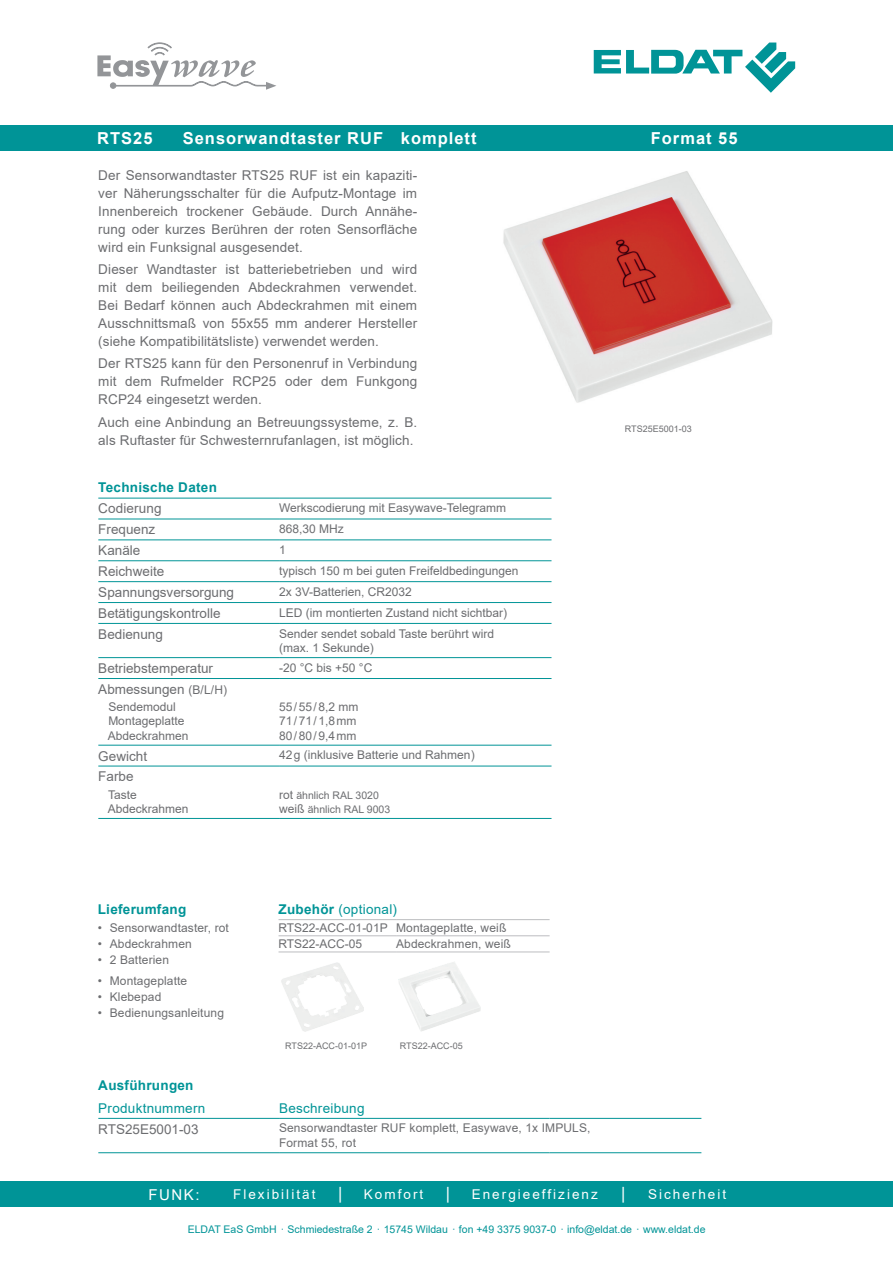
<style>
.page{position:relative;width:893px;height:1263px;background:#fff}
.page>*{position:absolute;margin:0;border:0;box-sizing:border-box;transform-origin:0 0}
.t1{font:700 16.5px "Arial";letter-spacing:.06em;color:#fff}
.t2{font:16.5px "Arial";color:#fff}
.t3{font:15px "Arial";color:#fff}
.t4{font:13.5px/18px "Arial";letter-spacing:.01em;color:#6c6d70;text-align:justify}
.t5{font:13.5px "Arial";letter-spacing:.15em;color:#fff}
.t6{font:13.5px "Arial";letter-spacing:.02em;color:#009497}
.t7{font:700 13.5px "Arial";letter-spacing:.02em;color:#009497}
.t8{font:12px/14.4px "Arial";color:#6c6d70}
.t9{font:10.5px "Arial";color:#009497}
.t10{font:10.5px "Arial";color:#6c6d70}
.t11{font:9px "Arial";color:#6c6d70}
.s1{font-size:12px}
.s2{font-weight:700}
</style>
<div class="page">
<div style="left:0;top:125px;width:893px;height:26px;background:#009497"></div>
<div style="left:0;top:1181px;width:893px;height:26px;background:#009497"></div>
<svg style="left:594px;top:43px;width:201px;height:50px"></svg>
<svg style="left:97px;top:43px;width:179px;height:47px"></svg>
<img style="left:503px;top:171px;width:270px;height:232px">
<hr style="left:98px;top:498px;width:181px;height:1px;background:#009497">
<hr style="left:279px;top:498px;width:272px;height:1px;background:#009497">
<hr style="left:98px;top:519px;width:181px;height:1px;background:#009497">
<hr style="left:279px;top:519px;width:272px;height:1px;background:#009497">
<hr style="left:98px;top:540px;width:181px;height:1px;background:#009497">
<hr style="left:279px;top:540px;width:272px;height:1px;background:#009497">
<hr style="left:98px;top:560px;width:181px;height:1px;background:#009497">
<hr style="left:279px;top:560px;width:272px;height:1px;background:#009497">
<hr style="left:98px;top:581px;width:181px;height:1px;background:#009497">
<hr style="left:279px;top:581px;width:272px;height:1px;background:#009497">
<hr style="left:98px;top:602px;width:181px;height:1px;background:#009497">
<hr style="left:279px;top:602px;width:272px;height:1px;background:#009497">
<hr style="left:98px;top:623px;width:181px;height:1px;background:#009497">
<hr style="left:279px;top:623px;width:272px;height:1px;background:#009497">
<hr style="left:98px;top:657px;width:181px;height:1px;background:#009497">
<hr style="left:279px;top:657px;width:272px;height:1px;background:#009497">
<hr style="left:98px;top:678px;width:181px;height:1px;background:#009497">
<hr style="left:279px;top:678px;width:272px;height:1px;background:#009497">
<hr style="left:98px;top:745px;width:181px;height:1px;background:#009497">
<hr style="left:279px;top:745px;width:272px;height:1px;background:#009497">
<hr style="left:98px;top:766px;width:181px;height:1px;background:#009497">
<hr style="left:279px;top:766px;width:272px;height:1px;background:#009497">
<hr style="left:98px;top:818px;width:181px;height:1px;background:#009497">
<hr style="left:279px;top:818px;width:272px;height:1px;background:#009497">
<hr style="left:98px;top:1118px;width:181px;height:1px;background:#009497">
<hr style="left:279px;top:1118px;width:270px;height:1px;background:#009497">
<hr style="left:549px;top:1118px;width:152px;height:1px;background:#009497">
<hr style="left:279px;top:1152px;width:270px;height:1px;background:#009497">
<hr style="left:549px;top:1152px;width:152px;height:1px;background:#009497">
<hr style="left:98px;top:1152px;width:181px;height:1px;background:#009497">
<img style="left:399px;top:962px;width:81px;height:69px">
<hr style="left:279px;top:919px;width:117px;height:1px;background:#bcbdc0">
<hr style="left:396px;top:919px;width:154px;height:1px;background:#bcbdc0">
<hr style="left:279px;top:952px;width:117px;height:1px;background:#bcbdc0">
<hr style="left:396px;top:952px;width:154px;height:1px;background:#bcbdc0">
<hr style="left:279px;top:935px;width:117px;height:1px;background:#bcbdc0">
<hr style="left:396px;top:935px;width:154px;height:1px;background:#bcbdc0">
<p class="t1" style="left:97px;top:127px;width:57px">RTS25</p>
<p class="t1" style="left:183px;top:127px;width:295px">Sensorwandtaster RUF komplett</p>
<p class="t1" style="left:651px;top:127px;width:88px">Format 55</p>
<p class="t4" style="left:98px;top:166px;width:320px">Der Sensorwandtaster RTS25 RUF ist ein kapaziti&shy;ver Näherungsschalter für die Aufputz-Montage im Innenbereich trockener Gebäude. Durch Annähe&shy;rung oder kurzes Berühren der roten Sensorfläche wird ein Funksignal ausgesendet.</p>
<p class="t4" style="left:98px;top:260px;width:320px">Dieser Wandtaster ist batteriebetrieben und wird mit dem beiliegenden Abdeckrahmen verwendet.<br>Bei Bedarf können auch Abdeckrahmen mit einem Ausschnittsmaß von 55x55 mm anderer Hersteller (siehe Kompatibilitätsliste) verwendet werden.</p>
<p class="t4" style="left:98px;top:355px;width:320px">Der RTS25 kann für den Personenruf in Verbindung mit dem Rufmelder RCP25 oder dem Funkgong RCP24 eingesetzt werden.</p>
<p class="t4" style="left:98px;top:413px;width:320px">Auch eine Anbindung an Betreuungssysteme, z. B. als Ruftaster für Schwesternrufanlagen, ist möglich.</p>
<p class="t7" style="left:98px;top:478px;width:120px">Technische Daten</p>
<p class="t4" style="left:98px;top:500px;width:65px">Codierung</p>
<p class="t8" style="left:279px;top:501px;width:229px">Werkscodierung mit Easywave-Telegramm</p>
<p class="t4" style="left:98px;top:520px;width:59px">Frequenz</p>
<p class="t8" style="left:279px;top:522px;width:66px">868,30 MHz</p>
<p class="t4" style="left:98px;top:541px;width:44px">Kanäle</p>
<p class="t8" style="left:279px;top:543px;width:8px">1</p>
<p class="t4" style="left:98px;top:562px;width:68px">Reichweite</p>
<p class="t8" style="left:279px;top:563px;width:241px">typisch 150 m bei guten Freifeldbedingungen</p>
<p class="t4" style="left:98px;top:583px;width:137px">Spannungsversorgung</p>
<p class="t8" style="left:279px;top:584px;width:134px">2x 3V-Batterien, CR2032</p>
<p class="t4" style="left:98px;top:604px;width:124px">Betätigungskontrolle</p>
<p class="t8" style="left:279px;top:605px;width:230px">LED (im montierten Zustand nicht sichtbar)</p>
<p class="t4" style="left:98px;top:625px;width:66px">Bedienung</p>
<p class="t8" style="left:279px;top:626px;width:217px">Sender sendet sobald Taste berührt wird (max. 1 Sekunde)</p>
<p class="t4" style="left:98px;top:659px;width:116px">Betriebstemperatur</p>
<p class="t8" style="left:279px;top:660px;width:95px">-20 °C bis +50 °C</p>
<p class="t4" style="left:98px;top:680px;width:130px">Abmessungen <span class="s1">(B/L/H)</span></p>
<p class="t8" style="left:108px;top:700px;width:69px">Sendemodul</p>
<p class="t8" style="left:279px;top:700px;width:81px">55/55/8,2 mm</p>
<p class="t8" style="left:108px;top:714px;width:78px">Montageplatte</p>
<p class="t8" style="left:279px;top:714px;width:79px">71/71/1,8mm</p>
<p class="t8" style="left:108px;top:728px;width:82px">Abdeckrahmen</p>
<p class="t8" style="left:279px;top:728px;width:79px">80/80/9,4mm</p>
<p class="t4" style="left:98px;top:747px;width:50px">Gewicht</p>
<p class="t8" style="left:279px;top:748px;width:197px">42g (inklusive Batterie und Rahmen)</p>
<p class="t4" style="left:98px;top:767px;width:37px">Farbe</p>
<p class="t8" style="left:108px;top:787px;width:30px">Taste</p>
<p class="t10" style="left:279px;top:788px;width:101px"><span class="s1">rot</span> ähnlich RAL 3020</p>
<p class="t8" style="left:108px;top:801px;width:82px">Abdeckrahmen</p>
<p class="t10" style="left:279px;top:802px;width:113px"><span class="s1">weiß</span> ähnlich RAL 9003</p>
<p class="t11" style="left:625px;top:422px;width:68px">RTS25E5001-03</p>
<p class="t7" style="left:98px;top:899px;width:90px">Lieferumfang</p>
<p class="t6" style="left:279px;top:899px;width:120px"><span class="s2">Zubehör</span> (optional)</p>
<p class="t8" style="left:98px;top:920px;width:133px">• Sensorwandtaster, rot</p>
<p class="t8" style="left:279px;top:920px;width:229px">RTS22-ACC-01-01P Montageplatte, weiß</p>
<p class="t8" style="left:98px;top:936px;width:96px">• Abdeckrahmen</p>
<p class="t8" style="left:279px;top:936px;width:85px">RTS22-ACC-05</p>
<p class="t8" style="left:396px;top:936px;width:116px">Abdeckrahmen, weiß</p>
<p class="t8" style="left:98px;top:952px;width:73px">• 2 Batterien</p>
<p class="t8" style="left:98px;top:973px;width:91px">• Montageplatte</p>
<p class="t8" style="left:98px;top:989px;width:65px">• Klebepad</p>
<p class="t8" style="left:98px;top:1005px;width:128px">• Bedienungsanleitung</p>
<p class="t11" style="left:285px;top:1040px;width:83px">RTS22-ACC-01-01P</p>
<p class="t11" style="left:400px;top:1040px;width:64px">RTS22-ACC-05</p>
<p class="t7" style="left:98px;top:1076px;width:97px">Ausführungen</p>
<p class="t6" style="left:98px;top:1099px;width:109px">Produktnummern</p>
<p class="t6" style="left:279px;top:1099px;width:87px">Beschreibung</p>
<p class="t4" style="left:98px;top:1120px;width:102px">RTS25E5001-03</p>
<p class="t8" style="left:279px;top:1120px;width:313px;line-height:15px">Sensorwandtaster RUF komplett, Easywave, 1x IMPULS,<br>Format 55, rot</p>
<p class="t3" style="left:148px;top:1184px;width:52px">FUNK:</p>
<p class="t5" style="left:233px;top:1185px;width:84px">Flexibilität</p>
<p class="t2" style="left:338px;top:1182px;width:6px">|</p>
<p class="t5" style="left:364px;top:1185px;width:61px">Komfort</p>
<p class="t2" style="left:446px;top:1182px;width:6px">|</p>
<p class="t5" style="left:472px;top:1185px;width:128px">Energieeffizienz</p>
<p class="t2" style="left:621px;top:1182px;width:6px">|</p>
<p class="t5" style="left:648px;top:1185px;width:80px">Sicherheit</p>
<p class="t9" style="left:188px;top:1222px;width:519px">ELDAT EaS GmbH · Schmiedestraße 2 · 15745 Wildau · fon +49 3375 9037-0 · info@eldat.de · www.eldat.de</p>
</div>
